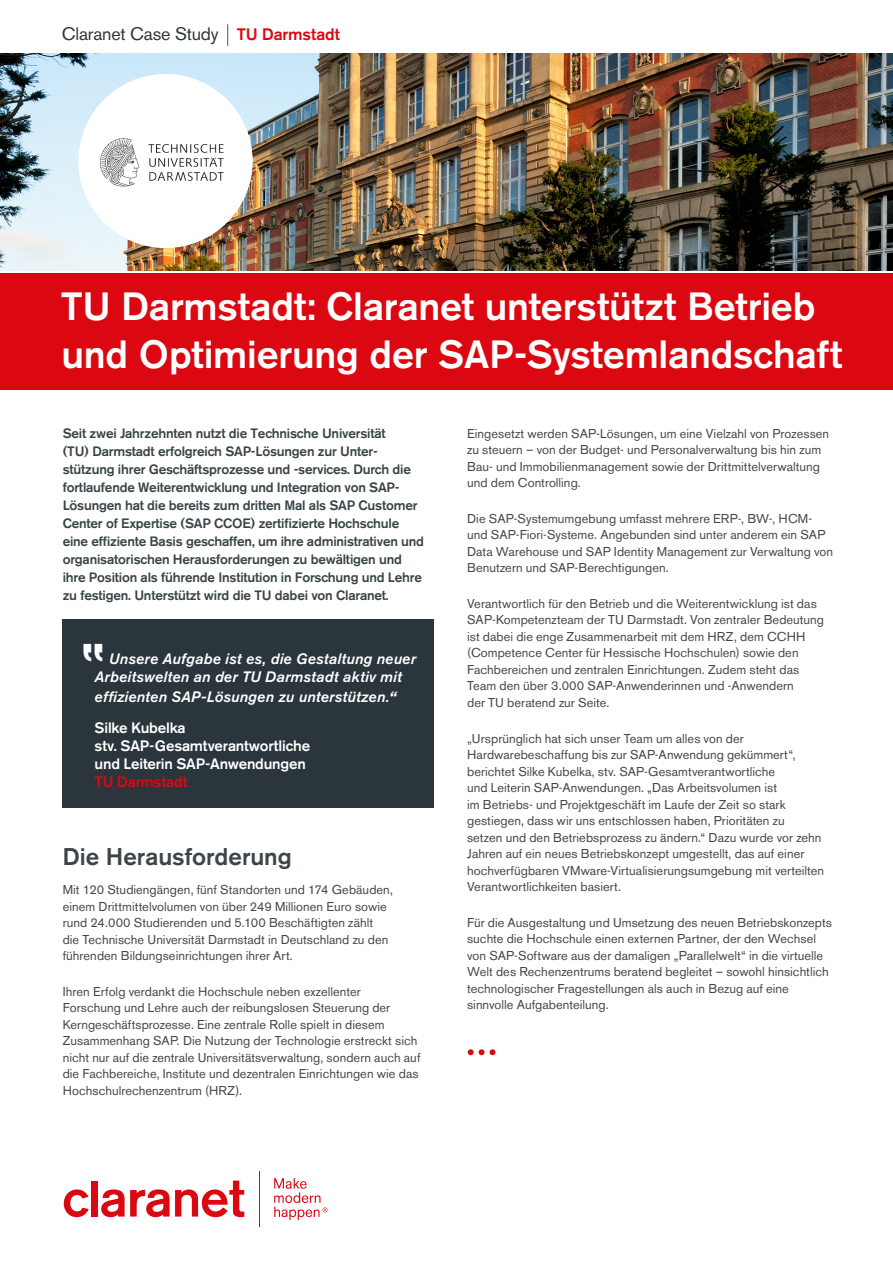
<style>
.page{position:relative;width:893px;height:1263px;background:#fff}
.page>*{position:absolute;margin:0;border:0;box-sizing:border-box;transform-origin:0 0}
.t1{font:500 39px/48px "Akzidenz Grotesk BQ";letter-spacing:-.005em;color:#fff}
.t2{font:500 24px "Akzidenz Grotesk BQ";color:#3d4548}
.t3{font:18px "Akzidenz Grotesk BQ";letter-spacing:-.01em;color:#2d373b}
.t4{font:italic 15px/18px "Akzidenz Grotesk BQ";letter-spacing:.015em;color:#fff}
.t5{font:500 15px/18px "Akzidenz Grotesk BQ";letter-spacing:-.01em;color:#fff}
.t6{font:500 15px "Akzidenz Grotesk BQ";letter-spacing:-.015em;color:#db0812}
.t7{font:500 13.5px/18px "Akzidenz Grotesk BQ";letter-spacing:-.015em;color:#394448}
.t8{font:12.75px/16.5px "Akzidenz Grotesk BQ";letter-spacing:.005em;color:#444749}
.s1{font-weight:500;font-size:16.5px;color:#db0812}
.s2{font-weight:700}
.s3{font-weight:500;font-style:normal}
</style>
<div class="page">
<img style="left:0;top:53px;width:893px;height:217px">
<hr style="left:259px;top:1171px;width:1px;height:55px;background:#db0812">
<svg style="left:274px;top:1178px;width:53px;height:42px"></svg>
<svg style="left:64px;top:1189px;width:25px;height:28px"></svg>
<div style="left:91px;top:1180px;width:7px;height:36px;background:#db0812"></div>
<svg style="left:101px;top:1180px;width:143px;height:37px"></svg>
<div style="left:0;top:273px;width:893px;height:116px;background:#db0812"></div>
<svg style="left:227px;top:24px;width:1px;height:22px"></svg>
<img style="left:79px;top:74px;width:173px;height:174px">
<svg style="left:468px;top:1049px;width:16px;height:6px"></svg>
<svg style="left:490px;top:1049px;width:5px;height:6px"></svg>
<div style="left:63px;top:619px;width:371px;height:188px;background:#2a363b"></div>
<div style="left:79px;top:74px;width:173px;height:174px;background:#fff;border-radius:50%"></div>
<img style="left:100px;top:138px;width:124px;height:49px">
<h3 class="t3" style="left:62px;top:23px;width:280px">Claranet Case Study <span class="s1">TU Darmstadt</span></h3>
<h1 class="t1" style="left:61px;top:282px;width:783px">TU Darmstadt: Claranet unterstützt Betrieb und Optimierung der SAP-Systemlandschaft</h1>
<p class="t7" style="left:63px;top:424px;width:363px">Seit zwei Jahrzehnten nutzt die Technische Universität<br>(TU) Darmstadt erfolgreich SAP-Lösungen zur Unter&shy;stützung ihrer Geschäftsprozesse und -services. Durch die fortlaufende Weiterentwicklung und Integration von SAP-Lösungen hat die bereits zum dritten Mal als SAP Customer Center of Expertise (SAP CCOE) zertifizierte Hochschule eine effiziente Basis geschaffen, um ihre administrativen und organisatorischen Herausforderungen zu bewältigen und ihre Position als führende Institution in Forschung und Lehre zu festigen. Unterstützt wird die TU dabei von Claranet.</p>
<p class="t4" style="left:95px;top:650px;width:323px;text-indent:15px">Unsere Aufgabe ist es, die Gestaltung neuer<br>Arbeitswelten an der TU Darmstadt aktiv mit</p>
<p class="t4" style="left:95px;top:681px;width:304px;line-height:30.8px">effizienten SAP-Lösungen zu unterstützen.<span class="s2">“<br></span><span class="s3">Silke Kubelka</span></p>
<p class="t5" style="left:95px;top:736px;width:217px">stv. SAP-Gesamtverantwortliche und Leiterin SAP-Anwendungen</p>
<p class="t6" style="left:95px;top:772px;width:94px">TU Darmstadt</p>
<h2 class="t2" style="left:63px;top:842px;width:231px">Die Herausforderung</h2>
<p class="t8" style="left:63px;top:881px;width:332px">Mit 120 Studiengängen, fünf Standorten und 174 Gebäuden, einem Drittmittelvolumen von über 249 Millionen Euro sowie rund 24.000 Studierenden und 5.100 Beschäftigten zählt die Technische Universität Darmstadt in Deutschland zu den führenden Bildungseinrichtungen ihrer Art.</p>
<p class="t8" style="left:63px;top:983px;width:359px">Ihren Erfolg verdankt die Hochschule neben exzellenter Forschung und Lehre auch der reibungslosen Steuerung der Kerngeschäftsprozesse. Eine zentrale Rolle spielt in diesem Zusammenhang SAP. Die Nutzung der Technologie erstreckt sich nicht nur auf die zentrale Universitätsverwaltung, sondern auch auf die Fachbereiche, Institute und dezentralen Einrichtungen wie das Hochschulrechenzentrum (HRZ).</p>
<p class="t8" style="left:467px;top:425px;width:364px">Eingesetzt werden SAP-Lösungen, um eine Vielzahl von Prozessen zu steuern – von der Budget- und Personalverwaltung bis hin zum Bau- und Immobilienmanagement sowie der Drittmittelverwaltung und dem Controlling.</p>
<p class="t8" style="left:467px;top:510px;width:368px">Die SAP-Systemumgebung umfasst mehrere ERP-, BW-, HCM&shy;und SAP-Fiori-Systeme. Angebunden sind unter anderem ein SAP Data Warehouse und SAP Identity Management zur Verwaltung von Benutzern und SAP-Berechtigungen.</p>
<p class="t8" style="left:467px;top:595px;width:358px">Verantwortlich für den Betrieb und die Weiterentwicklung ist das SAP-Kompetenzteam der TU Darmstadt. Von zentraler Bedeutung ist dabei die enge Zusammenarbeit mit dem HRZ, dem CCHH (Competence Center für Hessische Hochschulen) sowie den Fachbereichen und zentralen Einrichtungen. Zudem steht das Team den über 3.000 SAP-Anwenderinnen und -Anwendern<br>der TU beratend zur Seite.</p>
<p class="t8" style="left:467px;top:730px;width:359px">„Ursprünglich hat sich unser Team um alles von der Hardwarebeschaffung bis zur SAP-Anwendung gekümmert“, berichtet Silke Kubelka, stv. SAP-Gesamtverantwortliche<br>und Leiterin SAP-Anwendungen. „Das Arbeitsvolumen ist<br>im Betriebs- und Projektgeschäft im Laufe der Zeit so stark gestiegen, dass wir uns entschlossen haben, Prioritäten zu<br>setzen und den Betriebsprozess zu ändern.“ Dazu wurde vor zehn Jahren auf ein neues Betriebskonzept umgestellt, das auf einer hochverfügbaren VMware-Virtualisierungsumgebung mit verteilten Verantwortlichkeiten basiert.</p>
<p class="t8" style="left:467px;top:914px;width:366px">Für die Ausgestaltung und Umsetzung des neuen Betriebskonzepts suchte die Hochschule einen externen Partner, der den Wechsel von SAP-Software aus der damaligen „Parallelwelt“ in die virtuelle Welt des Rechenzentrums beratend begleitet – sowohl hinsichtlich technologischer Fragestellungen als auch in Bezug auf eine sinnvolle Aufgabenteilung.</p>
</div>
